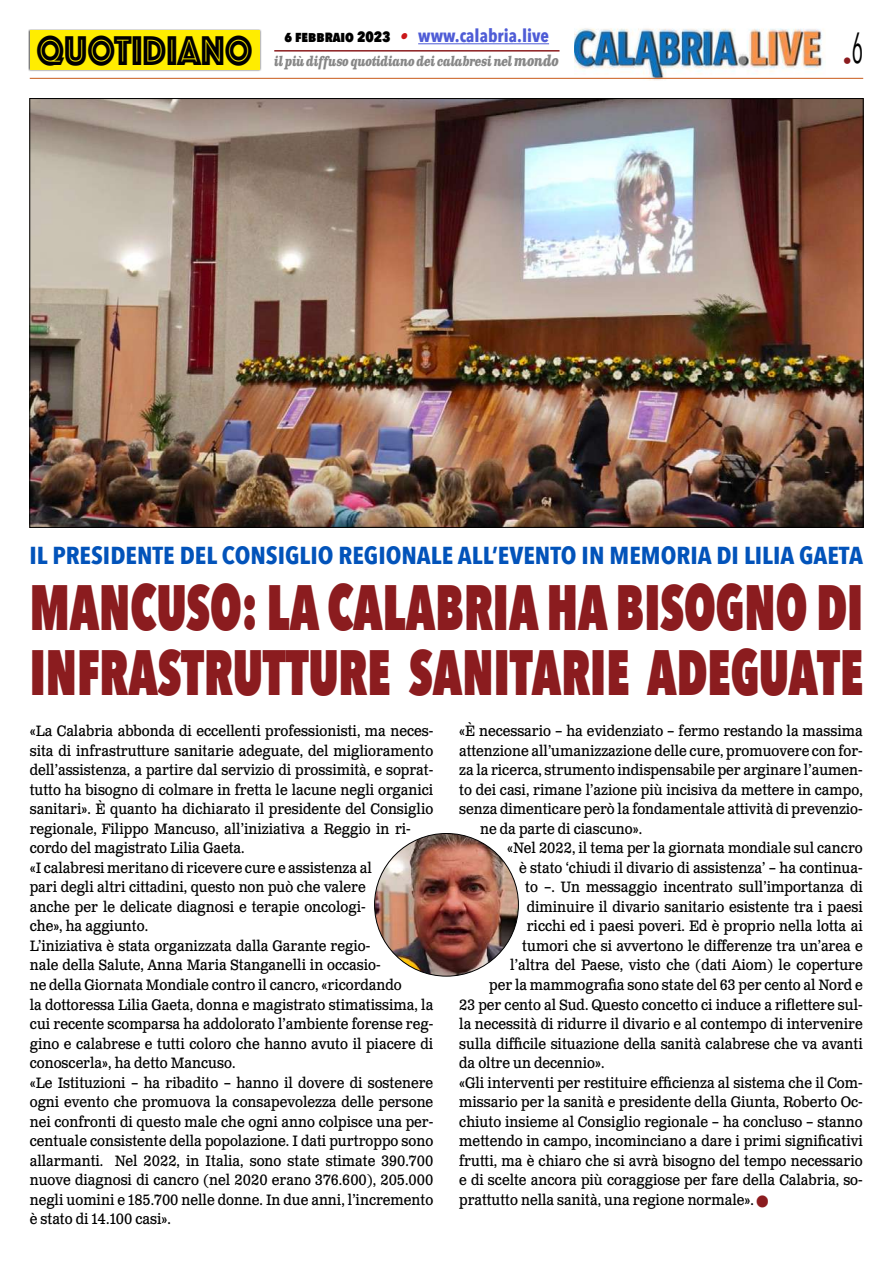
<style>
.page{position:relative;width:893px;height:1263px;background:#fff}
.page>*{position:absolute;margin:0;border:0;box-sizing:border-box;transform-origin:0 0}
.t1{font:800 63.9px/64.5px "Avenir Next Condensed";color:#8b1c1f;scale:.78 1}
.t2{font:43.2px "Phosphate Inline";color:#000;scale:.87 1}
.t3{font:700 24.45px "Avenir Next Condensed";color:#0253ba;scale:1.05 1}
.t4{font:700 18px "Avenir Next Condensed";color:#4f5cd6}
.t5{font:18px "Avenir Next Condensed";color:#8b1c1f}
.t6{font:15px/19.5px "Clarendon Text Pro";color:#000;scale:.9 1}
.t7{font:italic 700 13.5px "Clarendon Text Pro";letter-spacing:-.05em;color:#878787;scale:.79 1}
.s1{font-weight:800;font-size:15px;color:#000}
.s2{font-family:"Clarendon Text Pro";font-style:italic;font-size:16.5px;color:#ca181a}
.s3{font-size:15px}
.s4{color:#8b1c1f}
</style>
<div class="page">
<img style="left:574px;top:28px;width:252px;height:53px">
<hr style="left:30px;top:78px;width:833px;height:1px;background:#c85a19">
<div style="left:28px;top:29px;width:233px;height:43px;background:#000;opacity:.75"></div>
<div style="left:30px;top:31px;width:229px;height:39px;background:#ffed00"></div>
<hr style="left:418px;top:43px;width:131px;height:1px;background:#4f5cd6">
<hr style="left:274px;top:50px;width:285px;height:2px;background:#8b1c1f">
<img style="left:32px;top:100px;width:829px;height:426px">
<img style="left:375px;top:833px;width:143px;height:143px">
<h2 class="t2" style="left:36px;top:20px;width:250px">QUOTIDIANO</h2>
<p class="t4" style="left:284px;top:25px;width:266px"><span class="s1">6 febbraio 2023</span> <span class="s2">•</span> www.calabria.live</p>
<p class="t7" style="left:274px;top:53px;width:362px">il più diffuso quotidiano dei calabresi nel <span class="s3">mondo</span></p>
<p class="t5" style="left:843px;top:46px;width:22px">•<sup>6</sup></p>
<h3 class="t3" style="left:30px;top:540px;width:795px">IL PRESIDENTE DEL CONSIGLIO REGIONALE ALL’EVENTO IN MEMORIA DI LILIA GAETA</h3>
<h1 class="t1" style="left:30px;top:575px;width:1070px">MANCUSO: LA CALABRIA HA BISOGNO DI<br>INFRASTRUTTURE SANITARIE ADEGUATE</h1>
<p class="t6" style="left:30px;top:722px;width:450px">«La Calabria abbonda di eccellenti professionisti, ma neces&shy;sita di infrastrutture sanitarie adeguate, del miglioramento dell’assistenza, a partire dal servizio di prossimità, e soprat&shy;tutto ha bisogno di colmare in fretta le lacune negli organici sanitari». È quanto ha dichiarato il presidente del Consiglio regionale, Filippo Mancuso, all’iniziativa a Reggio in ri&shy;cordo del magistrato Lilia Gaeta.<br>«I calabresi meritano di ricevere cure e assistenza al<br>pari degli altri cittadini, questo non può che valere<br>anche per le delicate diagnosi e terapie oncologi-<br>che», ha aggiunto.<br>L’iniziativa è stata organizzata dalla Garante regio-<br>nale della Salute, Anna Maria Stanganelli in occasio-<br>ne della Giornata Mondiale contro il cancro, «ricordando<br>la dottoressa Lilia Gaeta, donna e magistrato stimatissima, la cui recente scomparsa ha addolorato l’ambiente forense reg&shy;gino e calabrese e tutti coloro che hanno avuto il piacere di conoscerla», ha detto Mancuso.<br>«Le Istituzioni – ha ribadito – hanno il dovere di sostenere ogni evento che promuova la consapevolezza delle persone nei confronti di questo male che ogni anno colpisce una per&shy;centuale consistente della popolazione. I dati purtroppo sono allarmanti. Nel 2022, in Italia, sono state stimate 390.700 nuove diagnosi di cancro (nel 2020 erano 376.600), 205.000 negli uomini e 185.700 nelle donne. In due anni, l’incremento è stato di 14.100 casi».</p>
<p class="t6" style="left:459px;top:722px;width:450px">«È necessario – ha evidenziato – fermo restando la massima</p>
<p class="t6" style="left:459px;top:742px;width:450px">attenzione all’umanizzazione delle cure, promuovere con for-</p>
<p class="t6" style="left:459px;top:761px;width:450px">za la ricerca, strumento indispensabile per arginare l’aumen-</p>
<p class="t6" style="left:459px;top:781px;width:450px">to dei casi, rimane l’azione più incisiva da mettere in campo,</p>
<p class="t6" style="left:459px;top:800px;width:450px">senza dimenticare però la fondamentale attività di prevenzio-</p>
<p class="t6" style="left:480px;top:820px;width:181px">ne da parte di ciascuno».</p>
<p class="t6" style="left:507px;top:839px;width:396px">«Nel 2022, il tema per la giornata mondiale sul cancro</p>
<p class="t6" style="left:519px;top:859px;width:383px">è stato ‘chiudi il divario di assistenza’ – ha continua-</p>
<p class="t6" style="left:525px;top:878px;width:377px">to –. Un messaggio incentrato sull’importanza di</p>
<p class="t6" style="left:527px;top:898px;width:375px">diminuire il divario sanitario esistente tra i paesi</p>
<p class="t6" style="left:527px;top:917px;width:375px">ricchi ed i paesi poveri. Ed è proprio nella lotta ai</p>
<p class="t6" style="left:522px;top:937px;width:380px">tumori che si avvertono le differenze tra un’area e</p>
<p class="t6" style="left:510px;top:956px;width:393px">l’altra del Paese, visto che (dati Aiom) le coperture</p>
<p class="t6" style="left:489px;top:976px;width:416px">per la mammografia sono state del 63 per cento al Nord e</p>
<p class="t6" style="left:459px;top:995px;width:450px">23 per cento al Sud. Questo concetto ci induce a riflettere sul-</p>
<p class="t6" style="left:459px;top:1015px;width:450px">la necessità di ridurre il divario e al contempo di intervenire</p>
<p class="t6" style="left:459px;top:1034px;width:450px">sulla difficile situazione della sanità calabrese che va avanti</p>
<p class="t6" style="left:459px;top:1054px;width:163px">da oltre un decennio».</p>
<p class="t6" style="left:459px;top:1073px;width:450px">«Gli interventi per restituire efficienza al sistema che il Com-</p>
<p class="t6" style="left:459px;top:1093px;width:450px">missario per la sanità e presidente della Giunta, Roberto Oc-</p>
<p class="t6" style="left:459px;top:1112px;width:450px">chiuto insieme al Consiglio regionale – ha concluso – stanno</p>
<p class="t6" style="left:459px;top:1132px;width:450px">mettendo in campo, incominciano a dare i primi significativi</p>
<p class="t6" style="left:459px;top:1151px;width:450px">frutti, ma è chiaro che si avrà bisogno del tempo necessario</p>
<p class="t6" style="left:459px;top:1171px;width:450px">e di scelte ancora più coraggiose per fare della Calabria, so-</p>
<p class="t6" style="left:459px;top:1190px;width:345px">prattutto nella sanità, una regione normale». <span class="s4">■</span></p>
</div>
